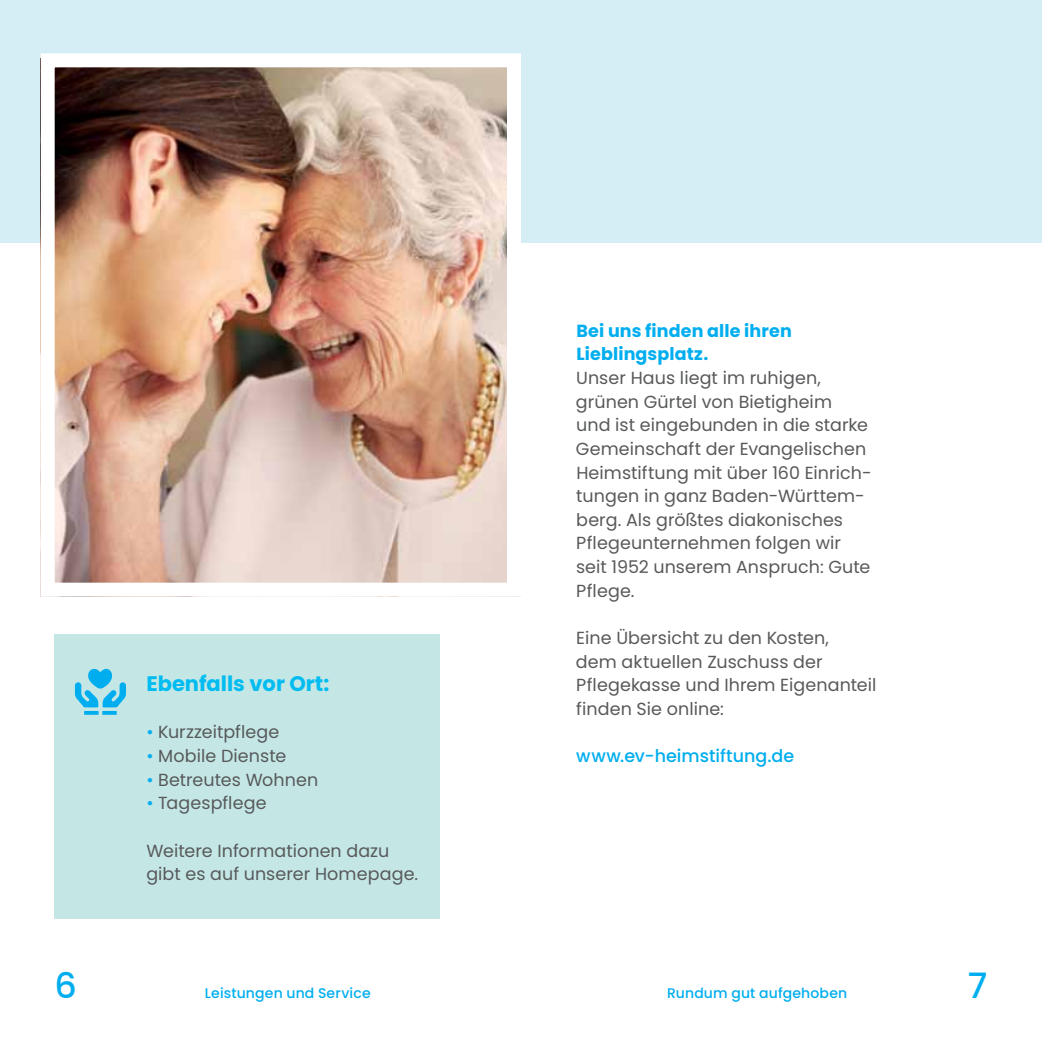
<style>
.page{position:relative;width:1042px;height:1042px;background:#fff}
.page>*{position:absolute;margin:0;border:0;box-sizing:border-box;transform-origin:0 0}
.t1{font:500 35px "Poppins";color:#00aeef}
.t2{font:700 21px "Poppins";color:#00bcf1}
.t3{font:17.5px/23.6px "Poppins";letter-spacing:.005em;color:#58595b}
.t4{font:700 17.5px/23.6px "Poppins";letter-spacing:.005em;color:#00aeef}
.t5{font:500 17.5px "Poppins";letter-spacing:.005em;color:#00aeef}
.t6{font:500 14px "Poppins";letter-spacing:.01em;color:#00aeef}
.s1{color:#00aeef}
</style>
<div class="page">
<div style="left:0;top:0;width:1042px;height:242px;background:#d5eef6"></div>
<div style="left:55px;top:634px;width:385px;height:285px;background:#c4e7e6"></div>
<img style="left:56px;top:68px;width:450px;height:514px">
<div style="left:41px;top:53px;width:480px;height:544px;border:14px solid #fff"></div>
<svg style="left:75px;top:669px;width:51px;height:46px"></svg>
<h1 class="t1" style="left:55px;top:966px;width:24px">6</h1>
<p class="t2" style="left:146px;top:671px;width:185px">Ebenfalls vor Ort:</p>
<p class="t3" style="left:146px;top:720px;width:134px"><span class="s1">•</span> Kurzzeitpflege</p>
<p class="t3" style="left:146px;top:744px;width:141px"><span class="s1">•</span> Mobile Dienste</p>
<p class="t3" style="left:146px;top:768px;width:173px"><span class="s1">•</span> Betreutes Wohnen</p>
<p class="t3" style="left:146px;top:791px;width:122px"><span class="s1">•</span> Tagespflege</p>
<p class="t3" style="left:146px;top:839px;width:273px">Weitere Informationen dazu gibt es auf unserer Homepage.</p>
<p class="t4" style="left:576px;top:319px;width:217px">Bei uns finden alle ihren<br>Lieblingsplatz.</p>
<p class="t3" style="left:576px;top:366px;width:297px">Unser Haus liegt im ruhigen, grünen Gürtel von Bietigheim<br>und ist eingebunden in die starke<br>Gemeinschaft der Evangelischen<br>Heimstiftung mit über 160 Einrich&shy;tungen in ganz Baden-Württem&shy;berg. Als größtes diakonisches<br>Pflegeunternehmen folgen wir seit 1952 unserem Anspruch: Gute<br>Pflege.</p>
<p class="t3" style="left:576px;top:626px;width:302px">Eine Übersicht zu den Kosten,<br>dem aktuellen Zuschuss der<br>Pflegekasse und Ihrem Eigenanteil finden Sie online:</p>
<p class="t5" style="left:576px;top:746px;width:220px">www.ev-heimstiftung.de</p>
<p class="t6" style="left:205px;top:985px;width:167px">Leistungen und Service</p>
<p class="t6" style="left:667px;top:985px;width:182px">Rundum gut aufgehoben</p>
<h1 class="t1" style="left:968px;top:966px;width:21px">7</h1>
</div>
